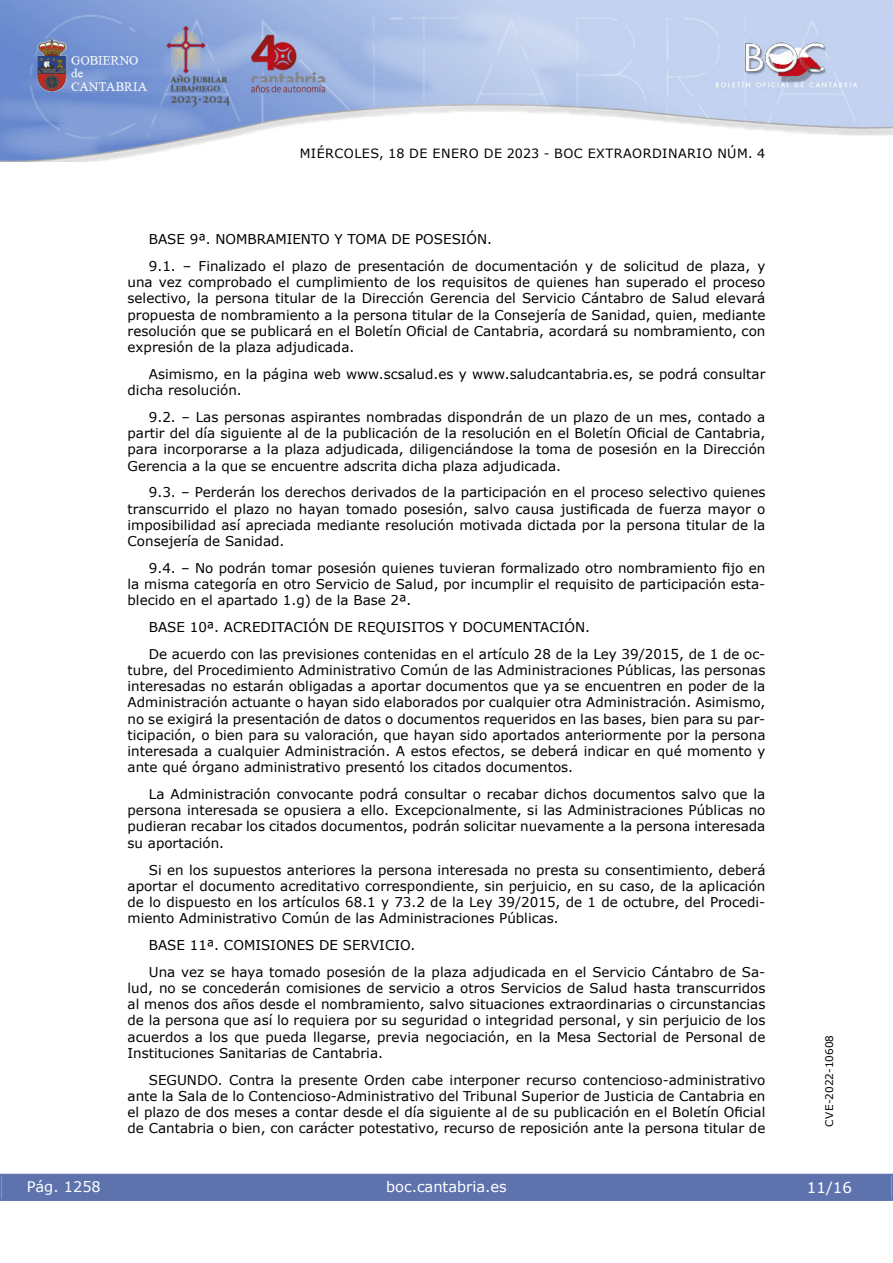
<style>
.page{position:relative;width:893px;height:1263px;background:#fff}
.page>*{position:absolute;margin:0;border:0;box-sizing:border-box;transform-origin:0 0}
.t1{font:15px "Verdana 2";color:#fff}
.t2{font:14.55px "Verdana 2";color:#fff}
.inicio_de_parrafo{font:13.5px/16.2px "Verdana 2";color:#000;text-align:justify}
.inicio_de_parrafo-2{font:13.5px/16.2px "Verdana";color:#000;text-align:justify}
.t3{font:12.75px "Verdana 2";letter-spacing:.035em;color:#000}
.t4{font:10.5px "Verdana 2";color:#000}
.s1{font-family:"Verdana 2"}
.s2{font-family:"Verdana"}
</style>
<div class="page">
<img style="left:0;top:0;width:893px;height:161px">
<div style="left:1px;top:1174px;width:890px;height:27px;background:#5e73ae"></div>
<p class="t3" style="left:300px;top:144px;width:467px">MIÉRCOLES, 18 DE ENERO DE 2023 - BOC EXTRAORDINARIO NÚM. 4</p>
<p class="inicio_de_parrafo" style="left:149px;top:231px;width:345px">BASE 9ª. NOMBRAMIENTO Y TOMA DE POSESIÓN.</p>
<p class="inicio_de_parrafo-2" style="left:128px;top:258px;width:639px;text-indent:21px">9.1. ‒ Finalizado el plazo de presentación de documentación y de solicitud de plaza, y <span class="s1">una vez comprobado el cumplimiento de los requisitos de quienes han superado el proceso selectivo, la persona titular de la Dirección Gerencia del Servicio Cántabro de Salud elevará </span>propuesta de nombramiento a la persona titular de la Consejería de Sanidad, quien, mediante resolución que se publicará en el Boletín Oficial de Cantabria, acordará su nombramiento, con expresión de la plaza adjudicada.</p>
<p class="inicio_de_parrafo" style="left:128px;top:366px;width:639px;text-indent:21px">Asimismo, en la página web www.scsalud.es y www.saludcantabria.es, se podrá consultar dicha resolución.</p>
<p class="inicio_de_parrafo-2" style="left:128px;top:409px;width:639px;text-indent:21px">9.2. ‒ Las personas aspirantes nombradas dispondrán de un plazo de un mes, contado a partir del día siguiente al de la publicación de la resolución en el Boletín Oficial de Cantabria, para incorporarse a la plaza adjudicada, diligenciándose la toma de posesión en la Dirección Gerencia a la que se encuentre adscrita dicha plaza adjudicada.</p>
<p class="inicio_de_parrafo-2" style="left:128px;top:484px;width:639px;text-indent:21px">9.3. ‒ Perderán los derechos derivados de la participación en el proceso selectivo quienes transcurrido el plazo no hayan tomado posesión, salvo causa justificada de fuerza mayor o <span class="s1">imposibilidad así apreciada mediante resolución motivada dictada por la persona titular de la </span>Consejería de Sanidad.</p>
<p class="inicio_de_parrafo" style="left:128px;top:560px;width:639px;text-indent:21px"><span class="s2">9.4. ‒ No podrán tomar posesión quienes tuvieran formalizado otro nombramiento fijo en </span>la misma categoría en otro Servicio de Salud, por incumplir el requisito de participación esta&shy;blecido en el apartado 1.g) de la Base 2ª.</p>
<p class="inicio_de_parrafo" style="left:149px;top:619px;width:443px">BASE 10ª. ACREDITACIÓN DE REQUISITOS Y DOCUMENTACIÓN.</p>
<p class="inicio_de_parrafo" style="left:128px;top:646px;width:639px;text-indent:21px">De acuerdo con las previsiones contenidas en el artículo 28 de la Ley 39/2015, de 1 de oc&shy;tubre, del Procedimiento Administrativo Común de las Administraciones Públicas, las personas interesadas no estarán obligadas a aportar documentos que ya se encuentren en poder de la Administración actuante o hayan sido elaborados por cualquier otra Administración. Asimismo, no se exigirá la presentación de datos o documentos requeridos en las bases, bien para su par&shy;ticipación, o bien para su valoración, que hayan sido aportados anteriormente por la persona interesada a cualquier Administración. A estos efectos, se deberá indicar en qué momento y ante qué órgano administrativo presentó los citados documentos.</p>
<p class="inicio_de_parrafo" style="left:128px;top:786px;width:639px;text-indent:21px">La Administración convocante podrá consultar o recabar dichos documentos salvo que la persona interesada se opusiera a ello. Excepcionalmente, si las Administraciones Públicas no pudieran recabar los citados documentos, podrán solicitar nuevamente a la persona interesada su aportación.</p>
<p class="inicio_de_parrafo" style="left:128px;top:861px;width:639px;text-indent:21px">Si en los supuestos anteriores la persona interesada no presta su consentimiento, deberá <span class="s2">aportar el documento acreditativo correspondiente, sin perjuicio, en su caso, de la aplicación </span>de lo dispuesto en los artículos 68.1 y 73.2 de la Ley 39/2015, de 1 de octubre, del Procedi&shy;miento Administrativo Común de las Administraciones Públicas.</p>
<p class="inicio_de_parrafo" style="left:149px;top:937px;width:268px">BASE 11ª. COMISIONES DE SERVICIO.</p>
<p class="inicio_de_parrafo" style="left:128px;top:964px;width:639px;text-indent:21px"><span class="s2">Una vez se haya tomado posesión de la plaza adjudicada en el Servicio Cántabro de Sa&shy;</span>lud, no se concederán comisiones de servicio a otros Servicios de Salud hasta transcurridos al menos dos años desde el nombramiento, salvo situaciones extraordinarias o circunstancias <span class="s2">de la persona que así lo requiera por su seguridad o integridad personal, y sin perjuicio de los </span>acuerdos a los que pueda llegarse, previa negociación, en la Mesa Sectorial de Personal de Instituciones Sanitarias de Cantabria.</p>
<p class="inicio_de_parrafo" style="left:128px;top:1071px;width:639px;text-indent:21px">SEGUNDO. Contra la presente Orden cabe interponer recurso contencioso-administrativo ante la Sala de lo Contencioso-Administrativo del Tribunal Superior de Justicia de Cantabria en <span class="s2">el plazo de dos meses a contar desde el día siguiente al de su publicación en el Boletín Oficial </span>de Cantabria o bien, con carácter potestativo, recurso de reposición ante la persona titular de</p>
<p class="t2" style="left:27px;top:1177px;width:76px">Pág. 1258</p>
<p class="t2" style="left:386px;top:1177px;width:122px">boc.cantabria.es</p>
<p class="t4" style="left:822px;top:1126px;width:93px;rotate:-90deg">CVE-2022-10608</p>
<p class="t1" style="left:807px;top:1177px;width:46px">11/16</p>
</div>
